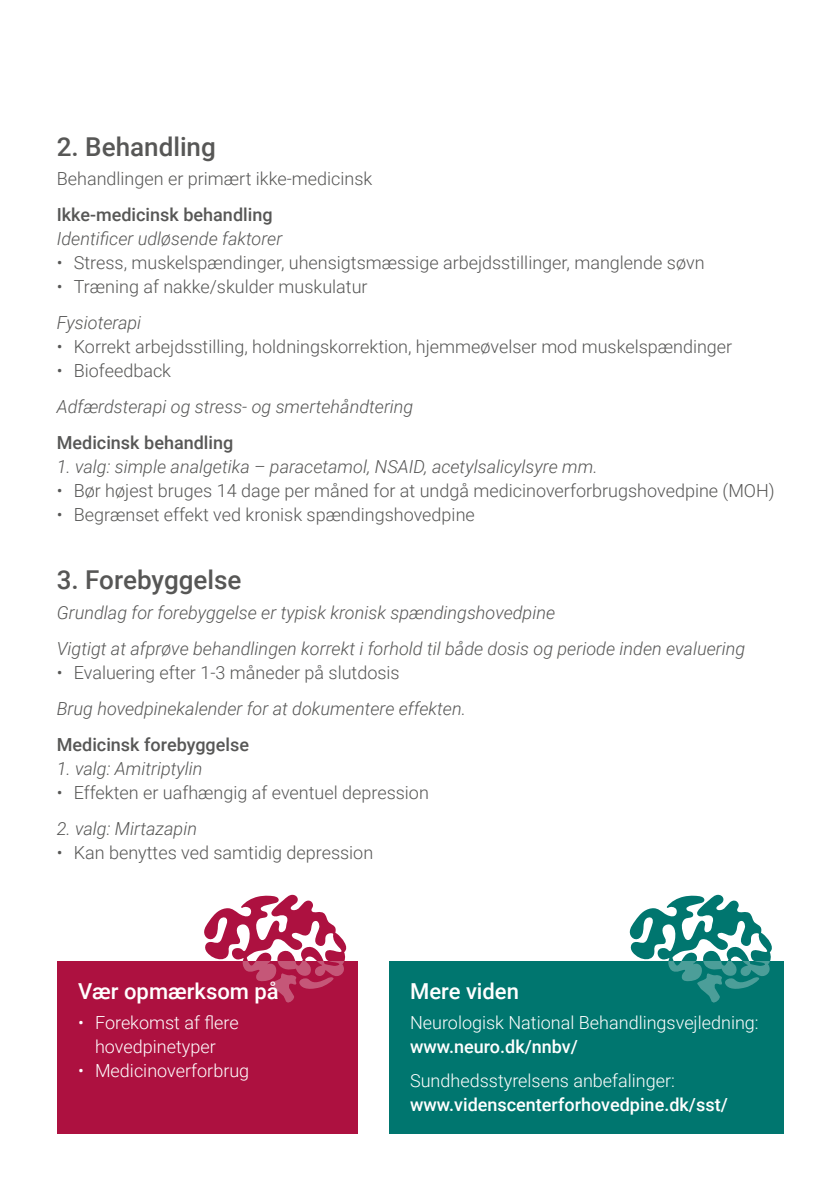
<style>
.page{position:relative;width:840px;height:1191px;background:#fff}
.page>*{position:absolute;margin:0;border:0;box-sizing:border-box;transform-origin:0 0}
.t1{font:500 26px "Roboto";color:#575756}
.t2{font:500 22px "Roboto";color:#fff}
.t3{font:300 18px "Roboto";color:#575756}
.t4{font:italic 300 18px/36px "Roboto";color:#575756}
.t5{font:300 18px/24px "Roboto";color:#fff;text-align:center}
.t6{font:500 18px "Roboto";color:#575756}
.t7{font:500 18px "Roboto";color:#fff}
</style>
<div class="page">
<div style="left:57px;top:961px;width:300px;height:173px;background:#ad1140"></div>
<svg style="left:204px;top:894px;width:142px;height:108px"></svg>
<div style="left:388px;top:961px;width:394px;height:173px;background:#00766f"></div>
<svg style="left:629px;top:894px;width:142px;height:108px"></svg>
<h1 class="t1" style="left:57px;top:128px;width:160px">2. Behandling</h1>
<p class="t3" style="left:57px;top:166px;width:317px">Behandlingen er primært ikke-medicinsk</p>
<p class="t6" style="left:57px;top:202px;width:217px">Ikke-medicinsk behandling</p>
<p class="t4" style="left:57px;top:220px;width:227px">Identificer udløsende faktorer</p>
<p class="t3" style="left:57px;top:250px;width:649px">• Stress, muskelspændinger, uhensigtsmæssige arbejdsstillinger, manglende søvn</p>
<p class="t3" style="left:57px;top:274px;width:312px">• Træning af nakke/skulder muskulatur</p>
<p class="t4" style="left:57px;top:304px;width:86px">Fysioterapi</p>
<p class="t3" style="left:57px;top:334px;width:676px">• Korrekt arbejdsstilling, holdningskorrektion, hjemmeøvelser mod muskelspændinger</p>
<p class="t3" style="left:57px;top:358px;width:116px">• Biofeedback</p>
<p class="t4" style="left:57px;top:388px;width:358px">Adfærdsterapi og stress- og smertehåndtering</p>
<p class="t6" style="left:57px;top:430px;width:178px">Medicinsk behandling</p>
<p class="t4" style="left:57px;top:448px;width:542px">1. valg: simple analgetika – paracetamol, NSAID, acetylsalicylsyre mm.</p>
<p class="t3" style="left:57px;top:478px;width:719px">• Bør højest bruges 14 dage per måned for at undgå medicinoverforbrugshovedpine (MOH)</p>
<p class="t3" style="left:57px;top:502px;width:419px">• Begrænset effekt ved kronisk spændingshovedpine</p>
<h1 class="t1" style="left:57px;top:562px;width:186px">3. Forebyggelse</h1>
<p class="t4" style="left:57px;top:594px;width:689px">Grundlag for forebyggelse er typisk kronisk spændingshovedpine<br>Vigtigt at afprøve behandlingen korrekt i forhold til både dosis og periode inden evaluering</p>
<p class="t3" style="left:57px;top:660px;width:344px">• Evaluering efter 1-3 måneder på slutdosis</p>
<p class="t4" style="left:57px;top:690px;width:410px">Brug hovedpinekalender for at dokumentere effekten.</p>
<p class="t6" style="left:57px;top:732px;width:194px">Medicinsk forebyggelse</p>
<p class="t4" style="left:57px;top:750px;width:147px">1. valg: Amitriptylin</p>
<p class="t3" style="left:57px;top:780px;width:373px">• Effekten er uafhængig af eventuel depression</p>
<p class="t4" style="left:57px;top:810px;width:142px">2. valg: Mirtazapin</p>
<p class="t3" style="left:57px;top:840px;width:318px">• Kan benyttes ved samtidig depression</p>
<p class="t2" style="left:78px;top:975px;width:202px">Vær opmærksom på</p>
<p class="t5" style="left:78px;top:1009px;width:162px">• Forekomst af flere hovedpinetyper</p>
<p class="t5" style="left:78px;top:1057px;width:173px">• Medicinoverforbrug</p>
<p class="t2" style="left:410px;top:975px;width:110px">Mere viden</p>
<p class="t5" style="left:410px;top:1009px;width:350px">Neurologisk National Behandlingsvejledning:</p>
<p class="t7" style="left:410px;top:1033px;width:169px">www.neuro.dk/nnbv/</p>
<p class="t5" style="left:410px;top:1067px;width:266px">Sundhedsstyrelsens anbefalinger:</p>
<p class="t7" style="left:410px;top:1091px;width:319px">www.videnscenterforhovedpine.dk/sst/</p>
</div>
